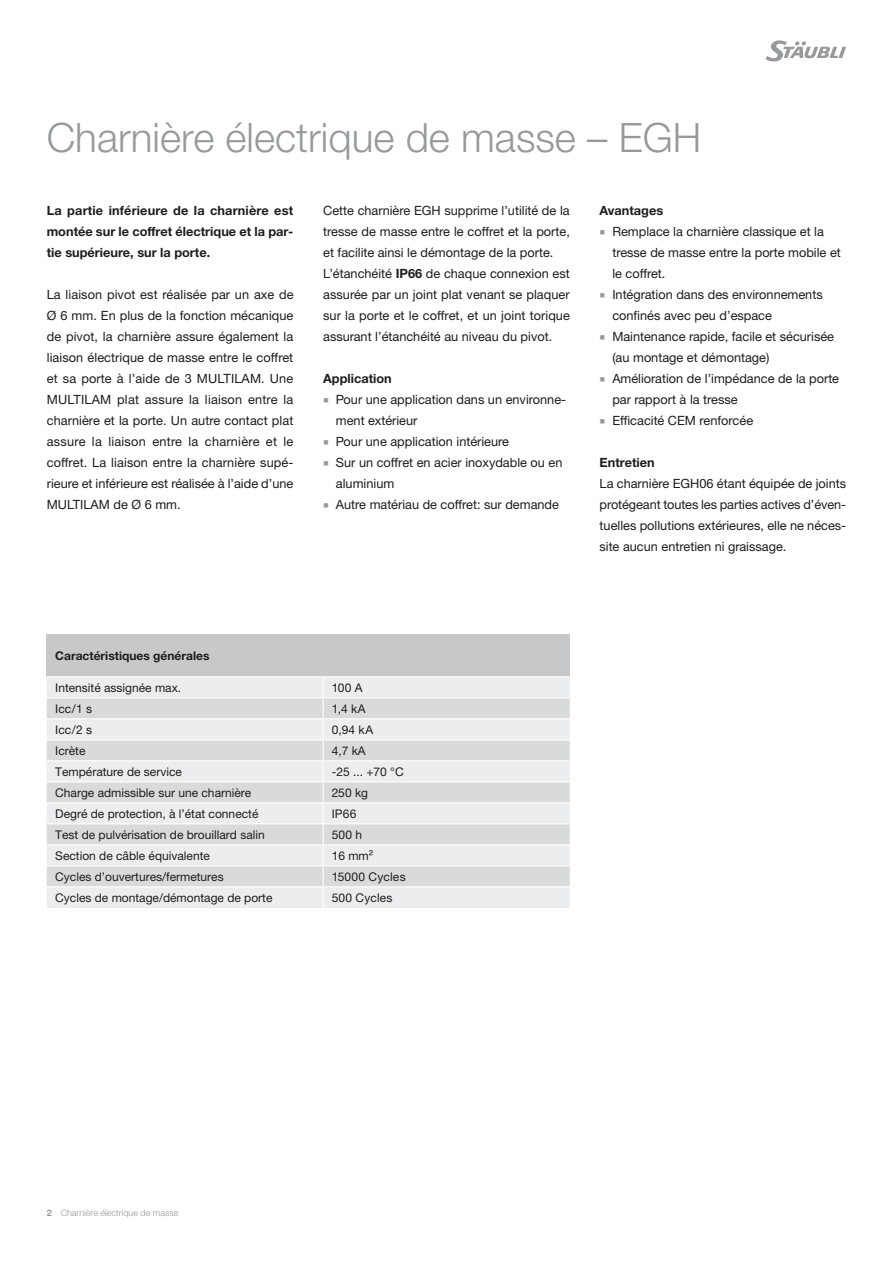
<style>
.page{position:relative;width:893px;height:1263px;background:#fff}
.page>*{position:absolute;margin:0;border:0;box-sizing:border-box;transform-origin:0 0}
.Headline_Inside_FR{font:300 40.5px "Helvetica Neue LTW1 G";color:#979a9c}
.RunningText_Inside_F{font:12.75px/21px "Helvetica Neue LTW1 G";color:#1d1d1b}
.RunningText_Inside_F-2{font:700 12.75px/21px "Helvetica Neue LTW1 G";color:#1d1d1b;text-align:justify}
.Table_Body_neutral{font:12px "Helvetica Neue LTW1 G";color:#1d1d1b}
.Table_Header_neutral{font:700 12px "Helvetica Neue LTW1 G";color:#1d1d1b}
.t1{font:300 9px "Helvetica Neue LTW1 G";color:#979a9c}
.s1{font-weight:700}
.s2{font-family:"Arial Unicode MS";font-size:9.9px;color:#979a9c}
</style>
<div class="page">
<svg style="left:765px;top:40px;width:81px;height:22px"></svg>
<div style="left:47px;top:635px;width:523px;height:42px;background:#c7c8c9"></div>
<div style="left:47px;top:677px;width:523px;height:231px;background:#ecedee"></div>
<svg style="left:47px;top:698px;width:523px;height:188px;background:#e2e3e4"></svg>
<svg style="left:323px;top:677px;width:1px;height:231px"></svg>
<hr style="left:47px;top:697px;width:276px;height:1px;background:#fff">
<hr style="left:323px;top:697px;width:247px;height:1px;background:#fff">
<hr style="left:47px;top:718px;width:276px;height:1px;background:#fff">
<hr style="left:323px;top:718px;width:247px;height:1px;background:#fff">
<hr style="left:47px;top:739px;width:276px;height:1px;background:#fff">
<hr style="left:323px;top:739px;width:247px;height:1px;background:#fff">
<hr style="left:47px;top:760px;width:276px;height:1px;background:#fff">
<hr style="left:323px;top:760px;width:247px;height:1px;background:#fff">
<hr style="left:47px;top:781px;width:276px;height:1px;background:#fff">
<hr style="left:323px;top:781px;width:247px;height:1px;background:#fff">
<hr style="left:47px;top:802px;width:276px;height:1px;background:#fff">
<hr style="left:323px;top:802px;width:247px;height:1px;background:#fff">
<hr style="left:47px;top:823px;width:276px;height:1px;background:#fff">
<hr style="left:323px;top:823px;width:247px;height:1px;background:#fff">
<hr style="left:47px;top:865px;width:276px;height:1px;background:#fff">
<hr style="left:323px;top:865px;width:247px;height:1px;background:#fff">
<hr style="left:47px;top:844px;width:276px;height:1px;background:#fff">
<hr style="left:323px;top:844px;width:247px;height:1px;background:#fff">
<hr style="left:47px;top:676px;width:276px;height:1px;background:#fff">
<hr style="left:323px;top:676px;width:247px;height:1px;background:#fff">
<hr style="left:47px;top:886px;width:276px;height:1px;background:#fff">
<hr style="left:323px;top:886px;width:247px;height:1px;background:#fff">
<p class="Headline_Inside_FR" style="left:47px;top:113px;width:656px">Charnière électrique de masse – EGH</p>
<p class="RunningText_Inside_F-2" style="left:47px;top:200px;width:248px">La partie inférieure de la charnière est montée sur le coffret électrique et la par&shy;tie supérieure, sur la porte.</p>
<p class="RunningText_Inside_F" style="left:47px;top:284px;width:248px;text-align:justify">La liaison pivot est réalisée par un axe de Ø 6 mm. En plus de la fonction mécanique de pivot, la charnière assure également la liaison électrique de masse entre le coffret et sa porte à l’aide de 3 MULTILAM. Une MULTILAM plat assure la liaison entre la charnière et la porte. Un autre contact plat assure la liaison entre la charnière et le coffret. La liaison entre la charnière supé&shy;rieure et inférieure est réalisée à l’aide d’une MULTILAM de Ø 6 mm.</p>
<p class="RunningText_Inside_F" style="left:323px;top:200px;width:248px;text-align:justify">Cette charnière EGH supprime l’utilité de la tresse de masse entre le coffret et la porte, et facilite ainsi le démontage de la porte.</p>
<p class="RunningText_Inside_F" style="left:323px;top:263px;width:248px;text-align:justify">L’étanchéité <span class="s1">IP66</span> de chaque connexion est assurée par un joint plat venant se plaquer sur la porte et le coffret, et un joint torique assurant l’étanchéité au niveau du pivot.</p>
<p class="RunningText_Inside_F-2" style="left:323px;top:368px;width:70px">Application</p>
<p class="RunningText_Inside_F" style="left:336px;top:389px;width:232px;text-indent:-13px"><span class="s2">■</span> Pour une application dans un environne&shy;ment extérieur</p>
<p class="RunningText_Inside_F" style="left:323px;top:431px;width:187px"><span class="s2">■</span> Pour une application intérieure</p>
<p class="RunningText_Inside_F" style="left:336px;top:452px;width:228px;text-indent:-13px"><span class="s2">■</span> Sur un coffret en acier inoxydable ou en aluminium</p>
<p class="RunningText_Inside_F" style="left:323px;top:494px;width:237px"><span class="s2">■</span> Autre matériau de coffret: sur demande</p>
<p class="RunningText_Inside_F-2" style="left:600px;top:200px;width:65px">Avantages</p>
<p class="RunningText_Inside_F" style="left:612px;top:221px;width:230px;text-indent:-13px"><span class="s2">■</span> Remplace la charnière classique et la tresse de masse entre la porte mobile et le coffret.</p>
<p class="RunningText_Inside_F" style="left:612px;top:284px;width:212px;text-indent:-13px"><span class="s2">■</span> Intégration dans des environnements confinés avec peu d’espace</p>
<p class="RunningText_Inside_F" style="left:612px;top:326px;width:223px;text-indent:-13px"><span class="s2">■</span> Maintenance rapide, facile et sécurisée (au montage et démontage)</p>
<p class="RunningText_Inside_F" style="left:612px;top:368px;width:228px;text-indent:-13px"><span class="s2">■</span> Amélioration de l’impédance de la porte par rapport à la tresse</p>
<p class="RunningText_Inside_F" style="left:600px;top:410px;width:155px"><span class="s2">■</span> Efficacité CEM renforcée</p>
<p class="RunningText_Inside_F-2" style="left:600px;top:452px;width:57px">Entretien</p>
<p class="RunningText_Inside_F" style="left:600px;top:473px;width:248px;text-align:justify">La charnière EGH06 étant équipée de joints protégeant toutes les parties actives d’éven&shy;tuelles pollutions extérieures, elle ne néces&shy;site aucun entretien ni graissage.</p>
<p class="Table_Header_neutral" style="left:55px;top:648px;width:156px">Caractéristiques générales</p>
<p class="Table_Body_neutral" style="left:55px;top:680px;width:128px">Intensité assignée max.</p>
<p class="Table_Body_neutral" style="left:332px;top:680px;width:33px">100 A</p>
<p class="Table_Body_neutral" style="left:55px;top:701px;width:39px">Icc/1 s</p>
<p class="Table_Body_neutral" style="left:332px;top:701px;width:36px">1,4 kA</p>
<p class="Table_Body_neutral" style="left:55px;top:722px;width:39px">Icc/2 s</p>
<p class="Table_Body_neutral" style="left:332px;top:722px;width:43px">0,94 kA</p>
<p class="Table_Body_neutral" style="left:55px;top:743px;width:32px">Icrète</p>
<p class="Table_Body_neutral" style="left:332px;top:743px;width:36px">4,7 kA</p>
<p class="Table_Body_neutral" style="left:55px;top:764px;width:128px">Température de service</p>
<p class="Table_Body_neutral" style="left:332px;top:764px;width:74px">-25 ... +70 °C</p>
<p class="Table_Body_neutral" style="left:55px;top:785px;width:198px">Charge admissible sur une charnière</p>
<p class="Table_Body_neutral" style="left:332px;top:785px;width:38px">250 kg</p>
<p class="Table_Body_neutral" style="left:55px;top:806px;width:205px">Degré de protection, à l’état connecté</p>
<p class="Table_Body_neutral" style="left:332px;top:806px;width:26px">IP66</p>
<p class="Table_Body_neutral" style="left:55px;top:827px;width:211px">Test de pulvérisation de brouillard salin</p>
<p class="Table_Body_neutral" style="left:332px;top:827px;width:32px">500 h</p>
<p class="Table_Body_neutral" style="left:55px;top:848px;width:156px">Section de câble équivalente</p>
<p class="Table_Body_neutral" style="left:332px;top:848px;width:43px">16 mm²</p>
<p class="Table_Body_neutral" style="left:55px;top:869px;width:170px">Cycles d’ouvertures/fermetures</p>
<p class="Table_Body_neutral" style="left:332px;top:869px;width:75px">15000 Cycles</p>
<p class="Table_Body_neutral" style="left:55px;top:890px;width:219px">Cycles de montage/démontage de porte</p>
<p class="Table_Body_neutral" style="left:332px;top:890px;width:62px">500 Cycles</p>
<p class="t1" style="left:47px;top:1207px;width:133px"><span class="s1">2</span> Charnière électrique de masse</p>
</div>
